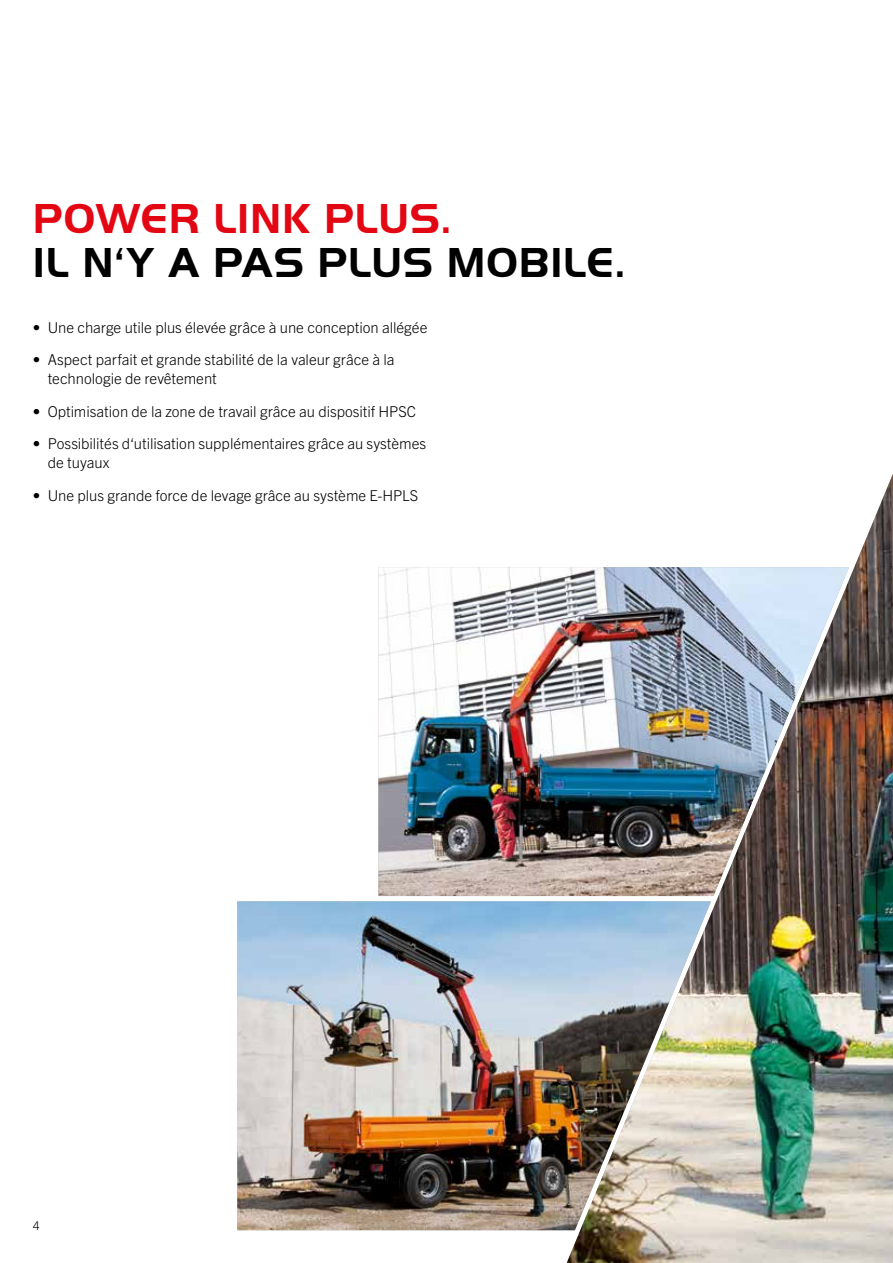
<style>
.page{position:relative;width:893px;height:1263px;background:#fff}
.page>*{position:absolute;margin:0;border:0;box-sizing:border-box;transform-origin:0 0}
.t1{font:700 43.5px "Palfinger Handel Gothic";letter-spacing:.02em;color:#000}
.t2{font:700 43.5px "Palfinger Handel Gothic";letter-spacing:.015em;color:#e30613}
.t3{font:300 15px/19.5px "Trade Gothic Next LT Pro";color:#000}
.t4{font:300 12px "Trade Gothic Next LT Pro";color:#000}
</style>
<div class="page">
<img style="left:567px;top:474px;width:326px;height:789px">
<img style="left:237px;top:901px;width:474px;height:329px">
<img style="left:378px;top:567px;width:471px;height:329px">
<h1 class="t2" style="left:33px;top:194px;width:420px">POWER LINK PLUS.</h1>
<h1 class="t1" style="left:33px;top:238px;width:594px">IL N‘Y A PAS PLUS MOBILE.</h1>
<p class="t3" style="left:33px;top:316px;width:396px">• Une charge utile plus élevée grâce à une conception allégée</p>
<p class="t3" style="left:48px;top:349px;width:348px;text-indent:-15px">• Aspect parfait et grande stabilité de la valeur grâce à la technologie de revêtement</p>
<p class="t3" style="left:33px;top:400px;width:385px">• Optimisation de la zone de travail grâce au dispositif HPSC</p>
<p class="t3" style="left:48px;top:433px;width:380px;text-indent:-15px">• Possibilités d‘utilisation supplémentaires grâce au systèmes de tuyaux</p>
<p class="t3" style="left:33px;top:484px;width:387px">• Une plus grande force de levage grâce au système E-HPLS</p>
<p class="t4" style="left:33px;top:1217px;width:8px">4</p>
</div>
